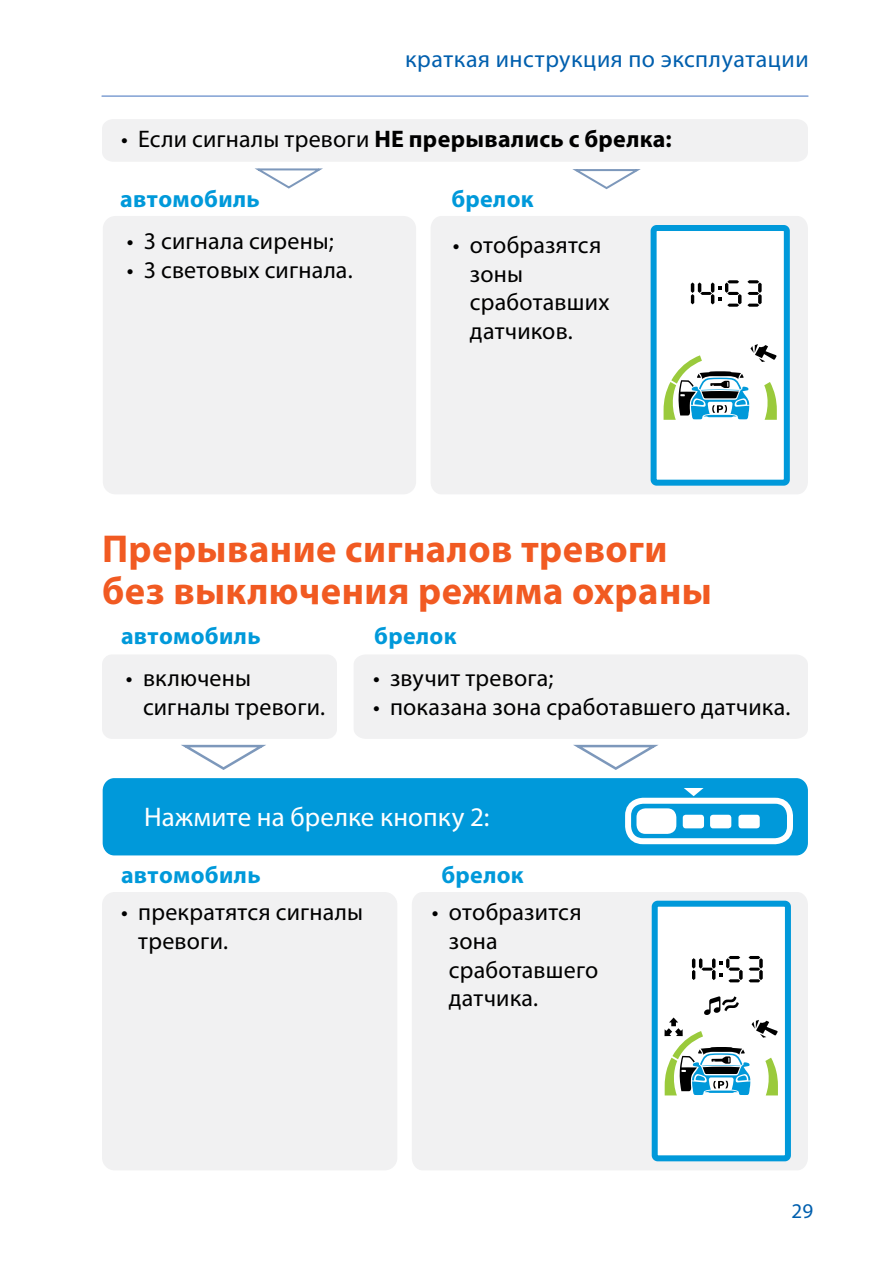
<style>
.page{position:relative;width:893px;height:1276px;background:#fff}
.page>*{position:absolute;margin:0;border:0;box-sizing:border-box;transform-origin:0 0}
.t1{font:700 39px/42px "Myriad Pro";letter-spacing:.01em;color:#f15a22}
.t2{font:27px "Myriad Pro";letter-spacing:.005em;color:#fff}
.t3{font:24px/28.8px "Myriad Pro";letter-spacing:.01em;color:#000}
.t4{font:700 24px "Myriad Pro";letter-spacing:.015em;color:#0099da}
.t5{font:700 24px "Myriad Pro";letter-spacing:.015em;color:#000}
.t6{font:24px "Myriad Pro";letter-spacing:.02em;color:#005fae}
.t7{font:21px "Myriad Pro";color:#005fae}
.s1{font-weight:400}
</style>
<div class="page">
<hr style="left:102px;top:95px;width:706px;height:2px;background:#80a0d3">
<div style="left:103px;top:216px;width:313px;height:278px;background:#f1f1f2;border-radius:13px"></div>
<div style="left:431px;top:216px;width:377px;height:278px;background:#f1f1f2"></div>
<div style="left:102px;top:119px;width:706px;height:43px;background:#f1f1f2"></div>
<svg style="left:255px;top:168px;width:67px;height:21px"></svg>
<svg style="left:572px;top:169px;width:68px;height:20px"></svg>
<div style="left:654px;top:228px;width:133px;height:255px;background:#fff;border-radius:3px"></div>
<div style="left:651px;top:225px;width:139px;height:261px;border:6px solid #0099da;border-radius:3px"></div>
<svg style="left:747px;top:280px;width:15px;height:27px"></svg>
<svg style="left:691px;top:280px;width:50px;height:27px"></svg>
<svg style="left:664px;top:344px;width:113px;height:76px"></svg>
<div style="left:102px;top:654px;width:235px;height:85px;background:#f1f1f2;border-radius:10px"></div>
<div style="left:354px;top:655px;width:454px;height:84px;background:#f1f1f2"></div>
<svg style="left:181px;top:745px;width:84px;height:25px"></svg>
<svg style="left:573px;top:745px;width:84px;height:25px"></svg>
<div style="left:103px;top:778px;width:705px;height:77px;background:#0099da;border-radius:12px"></div>
<div style="left:102px;top:892px;width:295px;height:278px;background:#f1f1f2;border-radius:13px"></div>
<div style="left:412px;top:892px;width:396px;height:278px;background:#f1f1f2;border-radius:12px"></div>
<div style="left:625px;top:797px;width:168px;height:47px;border:6px solid #fff;border-radius:15px"></div>
<div style="left:636px;top:808px;width:40px;height:26px;background:#fff;border-radius:9px"></div>
<div style="left:683px;top:814px;width:21px;height:14px;background:#fff;border-radius:3px"></div>
<div style="left:710px;top:814px;width:21px;height:14px;background:#fff;border-radius:3px"></div>
<div style="left:738px;top:814px;width:22px;height:14px;background:#fff;border-radius:3px"></div>
<svg style="left:684px;top:788px;width:20px;height:8px"></svg>
<div style="left:655px;top:903px;width:133px;height:255px;background:#fff;border-radius:3px"></div>
<div style="left:652px;top:900px;width:139px;height:261px;border:6px solid #0099da;border-radius:3px"></div>
<svg style="left:692px;top:956px;width:71px;height:26px"></svg>
<svg style="left:664px;top:996px;width:114px;height:99px"></svg>
<p class="t6" style="left:405px;top:44px;width:405px">краткая инструкция по эксплуатации</p>
<p class="t5" style="left:121px;top:123px;width:552px"><span class="s1">• Если сигналы тревоги</span> НЕ прерывались с брелка:</p>
<p class="t4" style="left:120px;top:184px;width:141px">автомобиль</p>
<p class="t4" style="left:451px;top:184px;width:84px">брелок</p>
<p class="t3" style="left:127px;top:226px;width:208px">• 3 сигнала сирены;</p>
<p class="t3" style="left:127px;top:255px;width:227px">• 3 световых сигнала.</p>
<p class="t3" style="left:470px;top:230px;width:141px;text-indent:-17px">• отобразятся зоны сработавших датчиков.</p>
<h1 class="t1" style="left:102px;top:526px;width:611px">Прерывание сигналов тревоги без выключения режима охраны</h1>
<p class="t4" style="left:121px;top:620px;width:141px">автомобиль</p>
<p class="t4" style="left:374px;top:620px;width:84px">брелок</p>
<p class="t3" style="left:143px;top:663px;width:184px;text-indent:-17px">• включены сигналы тревоги.</p>
<p class="t3" style="left:373px;top:663px;width:182px">• звучит тревога;</p>
<p class="t3" style="left:373px;top:692px;width:419px">• показана зона сработавшего датчика.</p>
<p class="t2" style="left:144px;top:800px;width:347px">Нажмите на брелке кнопку 2:</p>
<p class="t4" style="left:121px;top:859px;width:141px">автомобиль</p>
<p class="t4" style="left:441px;top:859px;width:84px">брелок</p>
<p class="t3" style="left:138px;top:897px;width:226px;text-indent:-17px">• прекратятся сигналы тревоги.</p>
<p class="t3" style="left:449px;top:897px;width:151px;text-indent:-17px">• отобразится зона сработавшего датчика.</p>
<p class="t7" style="left:791px;top:1197px;width:23px">29</p>
</div>
